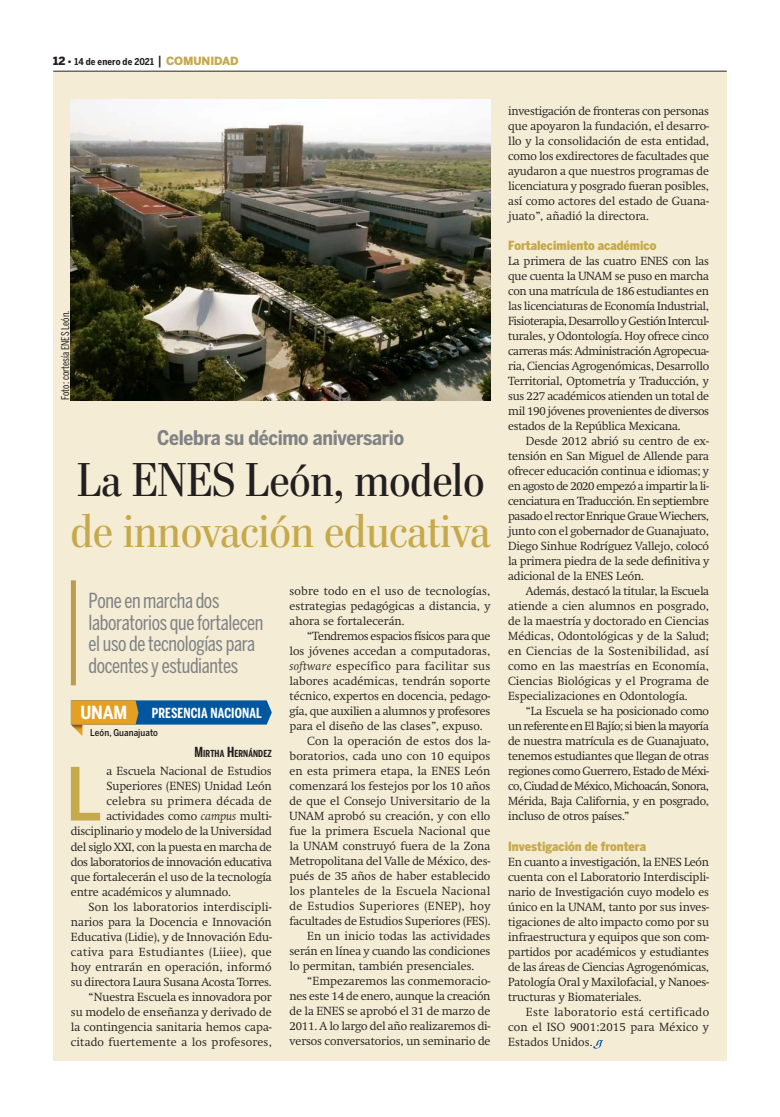
<style>
.page{position:relative;width:780px;height:1117px;background:#fff}
.page>*{position:absolute;margin:0;border:0;box-sizing:border-box;transform-origin:0 0}
._3_0_Tex_Cap_4_COLOR{font:500 72.38px "Benton Sans Cond";color:#c5a94a}
._1_0_Cabeza_Principa{font:47.5px/50.9px "Stilson";color:#c5a94a}
._2_0_Sumario{font:20.62px/21.9px "Benton Sans Comp";letter-spacing:-.02em;color:#808285}
._0_0_Balazo{font:700 20px "Benton Sans Cond";letter-spacing:-.015em;color:#808285}
._0_0_Balazo-2{font:700 18px "Benton Sans Cond";color:#fff}
._0_0_Balazo-3{font:700 13.75px "Benton Sans Comp";letter-spacing:.005em;color:#fff}
._3_0_Descanso{font:900 12.5px "Benton Sans Cond";color:#c5a94a}
._3_0_Texto{font:300 11.62px/15px "Swift";color:#231f20;text-align:justify}
._3_0_Tex_s_sangria{font:300 11.62px/15px "Swift";letter-spacing:-.015em;color:#231f20;text-align:justify}
._3_0_Tex_Cap_4_COLOR-2{font:300 11.62px "Swift";letter-spacing:-.01em;color:#231f20}
._3_0_Tex_Cap_4_COLOR-3{font:300 11.62px "Swift";letter-spacing:-.03em;color:#231f20}
._3_0_Tex_Cap_4_COLOR-4{font:300 11.62px "Swift";letter-spacing:.02em;color:#231f20}
._4_0_Crédito_de_foto{font:10.62px "Benton Sans Comp";color:#231f20}
._4_0_Crédito_nota{font:700 9.62px "Benton Sans Comp";letter-spacing:.01em;color:#231f20}
.t1{font:700 9.38px "Benton Sans Cond";letter-spacing:.01em;color:#231f20}
._0_0_Balazo-4{font:500 9.38px "Benton Sans Cond";letter-spacing:.005em;color:#231f20}
.s1{font-family:"Benton Sans";font-weight:900;font-size:11.25px}
.s2{font-family:"Benton Sans";font-weight:900}
.s3{font-weight:500;font-size:12.5px}
.s4{font-family:"Benton Sans";font-weight:900;font-size:11.25px;color:#c5a94a}
.s5{color:#231f20}
.s6{font-size:13.75px}
.s7{font-style:italic}
</style>
<div class="page">
<div style="left:53px;top:72px;width:673px;height:988px;background:#f4ecd4"></div>
<div style="left:71px;top:580px;width:5px;height:105px;background:#bb9e4b"></div>
<svg style="left:71px;top:700px;width:201px;height:36px"></svg>
<svg style="left:593px;top:1039px;width:10px;height:9px"></svg>
<img style="left:71px;top:100px;width:419px;height:300px">
<hr style="left:53px;top:71px;width:673px;height:1px;background:#231f20">
<p class="t1" style="left:53px;top:56px;width:187px"><span class="s1">12</span> <span class="s2">•</span> 14 de enero de 2021 <span class="s3">|</span> <span class="s4">COMUNIDAD</span></p>
<p class="_4_0_Crédito_de_foto" style="left:59px;top:400px;width:91px;rotate:-90deg">Foto: cortesía ENES León.</p>
<p class="_0_0_Balazo" style="left:157px;top:426px;width:248px">Celebra su décimo aniversario</p>
<p class="_1_0_Cabeza_Principa" style="left:71px;top:454px;width:421px"><span class="s5">La ENES León, modelo </span>de innovación educativa</p>
<p class="_2_0_Sumario" style="left:89px;top:589px;width:176px">Pone en marcha dos laboratorios que fortalecen el uso de tecnologías para docentes y estudiantes</p>
<p class="_0_0_Balazo-2" style="left:80px;top:701px;width:49px">UNAM</p>
<p class="_0_0_Balazo-3" style="left:152px;top:704px;width:112px">PRESENCIA NACIONAL</p>
<p class="_4_0_Crédito_nota" style="left:194px;top:748px;width:79px"><span class="s6">M</span>IRTHA <span class="s6">H</span>ERNÁNDEZ</p>
<p class="_3_0_Tex_Cap_4_COLOR" style="left:66px;top:751px;width:38px">L</p>
<p class="_3_0_Tex_Cap_4_COLOR-2" style="left:106px;top:764px;width:167px">a Escuela Nacional de Estudios</p>
<p class="_0_0_Balazo-4" style="left:90px;top:727px;width:69px">León, Guanajuato</p>
<p class="_3_0_Tex_Cap_4_COLOR-2" style="left:106px;top:779px;width:167px">Superiores (ENES) Unidad León</p>
<p class="_3_0_Tex_Cap_4_COLOR-4" style="left:106px;top:794px;width:167px">celebra su primera década de</p>
<p class="_3_0_Tex_Cap_4_COLOR-2" style="left:106px;top:809px;width:167px">actividades como <span class="s7">campus</span> multi-</p>
<p class="_3_0_Tex_Cap_4_COLOR-2" style="left:71px;top:824px;width:202px">disciplinario y modelo de la Universidad</p>
<p class="_3_0_Tex_Cap_4_COLOR-2" style="left:71px;top:839px;width:202px">del siglo XXI, con la puesta en marcha de</p>
<p class="_3_0_Tex_Cap_4_COLOR-3" style="left:71px;top:854px;width:202px">dos laboratorios de innovación educativa</p>
<p class="_3_0_Tex_Cap_4_COLOR-2" style="left:71px;top:869px;width:202px">que fortalecerán el uso de la tecnología</p>
<p class="_3_0_Tex_Cap_4_COLOR-2" style="left:71px;top:884px;width:161px">entre académicos y alumnado.</p>
<p class="_3_0_Texto" style="left:71px;top:898px;width:202px;text-indent:18px">Son los laboratorios interdiscipli&shy;narios para la Docencia e Innovación Educativa (Lidie), y de Innovación Edu&shy;cativa para Estudiantes (Liiee), que hoy entrarán en operación, informó su directora Laura Susana Acosta Torres.</p>
<p class="_3_0_Texto" style="left:71px;top:988px;width:202px;text-indent:18px">“Nuestra Escuela es innovadora por su modelo de enseñanza y derivado de la contingencia sanitaria hemos capa&shy;citado fuertemente a los profesores,</p>
<p class="_3_0_Texto" style="left:289px;top:583px;width:202px">sobre todo en el uso de tecnologías, estrategias pedagógicas a distancia, y ahora se fortalecerán.</p>
<p class="_3_0_Texto" style="left:289px;top:628px;width:202px;text-indent:18px">“Tendremos espacios físicos para que los jóvenes accedan a computadoras, <span class="s7">software</span> específico para facilitar sus labores académicas, tendrán soporte técnico, expertos en docencia, pedago&shy;gía, que auxilien a alumnos y profesores para el diseño de las clases”, expuso.</p>
<p class="_3_0_Texto" style="left:289px;top:733px;width:202px;text-indent:18px">Con la operación de estos dos la&shy;boratorios, cada uno con 10 equipos en esta primera etapa, la ENES León comenzará los festejos por los 10 años de que el Consejo Universitario de la UNAM aprobó su creación, y con ello fue la primera Escuela Nacional que la UNAM construyó fuera de la Zona Metropolitana del Valle de México, des&shy;pués de 35 años de haber establecido los planteles de la Escuela Nacional de Estudios Superiores (ENEP), hoy facultades de Estudios Superiores (FES).</p>
<p class="_3_0_Texto" style="left:289px;top:928px;width:202px;text-indent:18px">En un inicio todas las actividades serán en línea y cuando las condiciones lo permitan, también presenciales.</p>
<p class="_3_0_Texto" style="left:289px;top:973px;width:202px;text-indent:18px">“Empezaremos las conmemoracio&shy;nes este 14 de enero, aunque la creación de la ENES se aprobó el 31 de marzo de 2011. A lo largo del año realizaremos di&shy;versos conversatorios, un seminario de</p>
<p class="_3_0_Texto" style="left:508px;top:103px;width:202px">investigación de fronteras con personas que apoyaron la fundación, el desarro&shy;llo y la consolidación de esta entidad, como los exdirectores de facultades que ayudaron a que nuestros programas de licenciatura y posgrado fueran posibles, así como actores del estado de Guana&shy;juato”, añadió la directora.</p>
<p class="_3_0_Descanso" style="left:508px;top:238px;width:150px">Fortalecimiento académico</p>
<p class="_3_0_Tex_s_sangria" style="left:508px;top:253px;width:202px">La primera de las cuatro ENES con las que cuenta la UNAM se puso en marcha con una matrícula de 186 estudiantes en las licenciaturas de Economía Industrial, Fisioterapia, Desarrollo y Gestión Intercul&shy;turales, y Odontología. Hoy ofrece cinco carreras más: Administración Agropecua&shy;ria, Ciencias Agrogenómicas, Desarrollo Territorial, Optometría y Traducción, y sus 227 académicos atienden un total de mil 190 jóvenes provenientes de diversos estados de la República Mexicana.</p>
<p class="_3_0_Texto" style="left:508px;top:433px;width:202px;text-indent:18px">Desde 2012 abrió su centro de ex&shy;tensión en San Miguel de Allende para ofrecer educación continua e idiomas; y en agosto de 2020 empezó a impartir la li&shy;cenciatura en Traducción. En septiembre pasado el rector Enrique Graue Wiechers, junto con el gobernador de Guanajuato, Diego Sinhue Rodríguez Vallejo, colocó la primera piedra de la sede definitiva y adicional de la ENES León.</p>
<p class="_3_0_Texto" style="left:508px;top:583px;width:202px;text-indent:18px">Además, destacó la titular, la Escuela atiende a cien alumnos en posgrado, de la maestría y doctorado en Ciencias Médicas, Odontológicas y de la Salud; en Ciencias de la Sostenibilidad, así como en las maestrías en Economía, Ciencias Biológicas y el Programa de Especializaciones en Odontología.</p>
<p class="_3_0_Texto" style="left:508px;top:703px;width:202px;text-indent:18px">“La Escuela se ha posicionado como un referente en El Bajío; si bien la mayoría de nuestra matrícula es de Guanajuato, tenemos estudiantes que llegan de otras regiones como Guerrero, Estado de Méxi&shy;co, Ciudad de México, Michoacán, Sonora, Mérida, Baja California, y en posgrado, incluso de otros países.”</p>
<p class="_3_0_Descanso" style="left:508px;top:838px;width:139px">Investigación de frontera</p>
<p class="_3_0_Tex_s_sangria" style="left:508px;top:853px;width:202px">En cuanto a investigación, la ENES León cuenta con el Laboratorio Interdiscipli&shy;nario de Investigación cuyo modelo es único en la UNAM, tanto por sus inves&shy;tigaciones de alto impacto como por su infraestructura y equipos que son com&shy;partidos por académicos y estudiantes de las áreas de Ciencias Agrogenómicas, Patología Oral y Maxilofacial, y Nanoes&shy;tructuras y Biomateriales.</p>
<p class="_3_0_Texto" style="left:508px;top:1003px;width:202px;text-indent:18px">Este laboratorio está certificado con el ISO 9001:2015 para México y Estados Unidos.</p>
</div>
